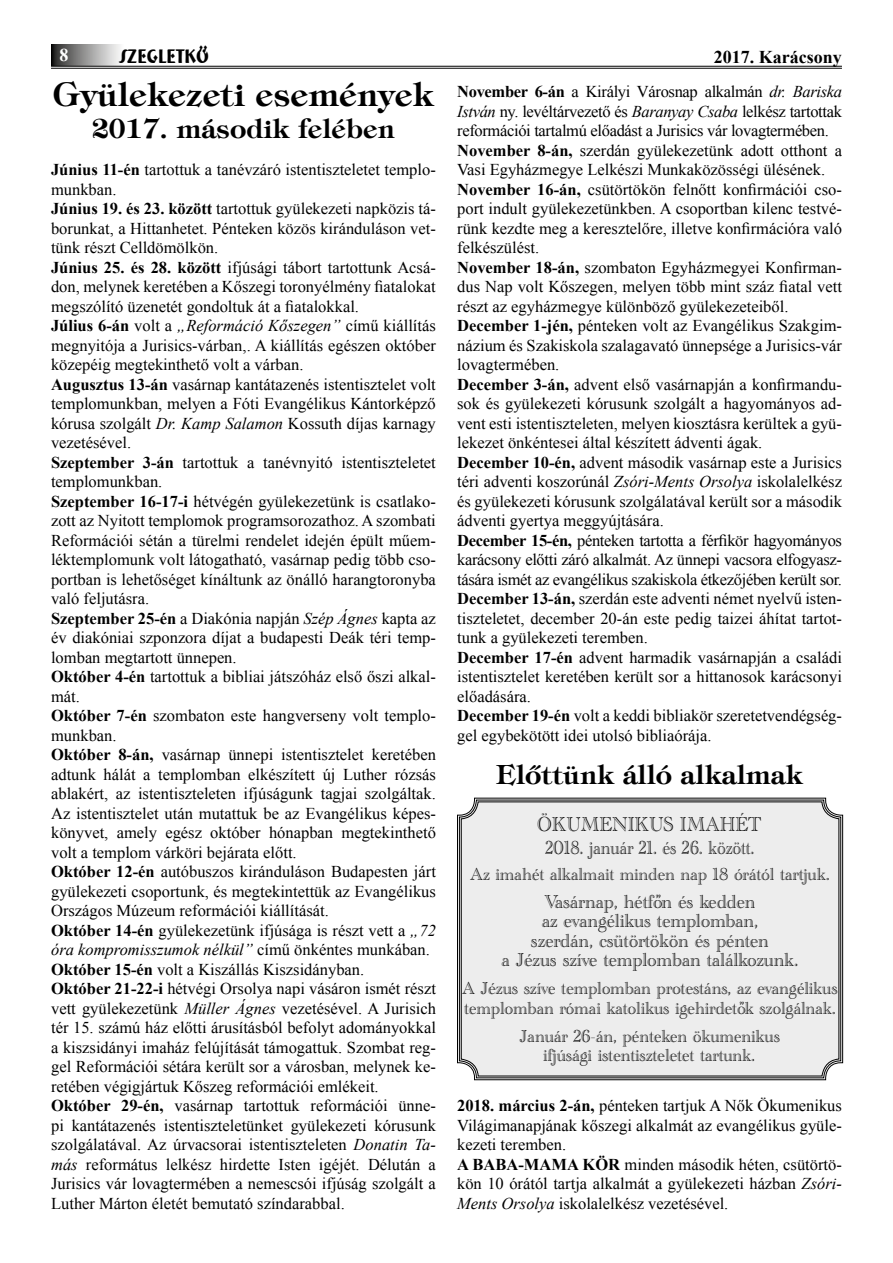
<style>
.page{position:relative;width:893px;height:1263px;background:#fff}
.page>*{position:absolute;margin:0;border:0;box-sizing:border-box;transform-origin:0 0}
.t1{font:700 33.3px "H Tiffany";color:#000}
.t2{font:700 27px "H Tiffany";color:#000}
.t3{font:21px "Academy Engraved Let Plain";color:#000;scale:.91 1}
.t4{font:700 19.8px "H Bremen";letter-spacing:.02em;color:#000;scale:.81 1}
.t5{font:19.5px/19.5px "Academy Engraved Let Plain";color:#000;text-align:center;scale:.95 1}
.t6{font:19.5px "Academy Engraved Let Plain";color:#000;scale:.87 1}
.t7{font:18px/19.5px "Academy Engraved Let Plain";color:#000;scale:.95 1}
.t8{font:700 18px "Times New Roman";color:#000}
.t9{font:700 18px "Times New Roman";color:#fff}
.t10{font:16.5px/19.5px "Times New Roman";color:#000}
.s1{color:#fff}
.s2{font-weight:700}
.s3{font-style:italic}
</style>
<div class="page">
<div style="left:457px;top:797px;width:386px;height:283px;background:#ededed"></div>
<div style="left:461px;top:801px;width:378px;height:275px;border:1px solid #000;border-radius:17px"></div>
<div style="left:51px;top:45px;width:72px;height:21px;background:linear-gradient(to right,#282827,#fff)"></div>
<hr style="left:51px;top:66px;width:791px;height:1px;background:#000">
<hr style="left:51px;top:68px;width:791px;height:1px;background:#000">
<p class="t9" style="left:60px;top:43px;width:10px">8</p>
<p class="t4" style="left:120px;top:44px;width:111px">SZEGLETKO<span class="s1">’’</span></p>
<p class="t8" style="left:714px;top:44px;width:129px">2017. Karácsony</p>
<h1 class="t1" style="left:53px;top:74px;width:382px">Gyülekezeti események</h1>
<h2 class="t2" style="left:92px;top:112px;width:304px">2017. második felében</h2>
<p class="t10" style="left:51px;top:160px;width:386px"><span class="s2">Június 11-én</span> tartottuk a tanévzáró istentiszteletet templo&shy;munkban.<br><span class="s2">Június 19. és 23. között</span> tartottuk gyülekezeti napközis tá&shy;borunkat, a Hittanhetet. Pénteken közös kiránduláson vet&shy;tünk részt Celldömölkön.<br><span class="s2">Június 25. és 28. között</span> ifjúsági tábort tartottunk Acsá&shy;don, melynek keretében a Kőszegi toronyélmény fiatalokat megszólító üzenetét gondoltuk át a fiatalokkal.<br><span class="s2">Július 6-án</span> volt a <span class="s3">„Reformáció Kőszegen”</span> című kiállítás megnyitója a Jurisics-várban,. A kiállítás egészen október közepéig megtekinthető volt a várban.<br><span class="s2">Augusztus 13-án</span> vasárnap kantátazenés istentisztelet volt templomunkban, melyen a Fóti Evangélikus Kántorképző kórusa szolgált <span class="s3">Dr. Kamp Salamon</span> Kossuth díjas karnagy vezetésével.<br><span class="s2">Szeptember 3-án</span> tartottuk a tanévnyitó istentiszteletet templomunkban.<br><span class="s2">Szeptember 16-17-i</span> hétvégén gyülekezetünk is csatlako&shy;zott az Nyitott templomok programsorozathoz. A szombati Reformációi sétán a türelmi rendelet idején épült műem&shy;léktemplomunk volt látogatható, vasárnap pedig több cso&shy;portban is lehetőséget kínáltunk az önálló harangtoronyba való feljutásra.<br><span class="s2">Szeptember 25-én</span> a Diakónia napján <span class="s3">Szép Ágnes</span> kapta az év diakóniai szponzora díjat a budapesti Deák téri temp&shy;lomban megtartott ünnepen.<br><span class="s2">Október 4-én</span> tartottuk a bibliai játszóház első őszi alkal&shy;mát.<br><span class="s2">Október 7-én</span> szombaton este hangverseny volt templo&shy;munkban.<br><span class="s2">Október 8-án,</span> vasárnap ünnepi istentisztelet keretében adtunk hálát a templomban elkészített új Luther rózsás ablakért, az istentiszteleten ifjúságunk tagjai szolgáltak.<br>Az istentisztelet után mutattuk be az Evangélikus képes&shy;könyvet, amely egész október hónapban megtekinthető volt a templom várköri bejárata előtt.<br><span class="s2">Október 12-én</span> autóbuszos kiránduláson Budapesten járt gyülekezeti csoportunk, és megtekintettük az Evangélikus Országos Múzeum reformációi kiállítását.<br><span class="s2">Október 14-én</span> gyülekezetünk ifjúsága is részt vett a <span class="s3">„72 óra kompromisszumok nélkül”</span> című önkéntes munkában.<br><span class="s2">Október 15-én</span> volt a Kiszállás Kiszsidányban.<br><span class="s2">Október 21-22-i</span> hétvégi Orsolya napi vásáron ismét részt vett gyülekezetünk <span class="s3">Müller Ágnes</span> vezetésével. A Jurisich tér 15. számú ház előtti árusításból befolyt adományokkal a kiszsidányi imaház felújítását támogattuk. Szombat reg&shy;gel Reformációi sétára került sor a városban, melynek ke&shy;retében végigjártuk Kőszeg reformációi emlékeit.<br><span class="s2">Október 29-én,</span> vasárnap tartottuk reformációi ünne&shy;pi kantátazenés istentiszteletünket gyülekezeti kórusunk szolgálatával. Az úrvacsorai istentiszteleten <span class="s3">Donatin Ta&shy;más</span> református lelkész hirdette Isten igéjét. Délután a Jurisics vár lovagtermében a nemescsói ifjúság szolgált a Luther Márton életét bemutató színdarabbal.</p>
<p class="t10" style="left:457px;top:82px;width:386px"><span class="s2">November 6-án</span> a Királyi Városnap alkalmán <span class="s3">dr. Bariska István</span> ny. levéltárvezető és <span class="s3">Baranyay Csaba</span> lelkész tartottak reformációi tartalmú előadást a Jurisics vár lovagtermében.<br><span class="s2">November 8-án,</span> szerdán gyülekezetünk adott otthont a Vasi Egyházmegye Lelkészi Munkaközösségi ülésének.<br><span class="s2">November 16-án,</span> csütörtökön felnőtt konfirmációi cso&shy;port indult gyülekezetünkben. A csoportban kilenc testvé&shy;rünk kezdte meg a keresztelőre, illetve konfirmációra való felkészülést.<br><span class="s2">November 18-án,</span> szombaton Egyházmegyei Konfirman&shy;dus Nap volt Kőszegen, melyen több mint száz fiatal vett részt az egyházmegye különböző gyülekezeteiből.<br><span class="s2">December 1-jén,</span> pénteken volt az Evangélikus Szakgim&shy;názium és Szakiskola szalagavató ünnepsége a Jurisics-vár lovagtermében.<br><span class="s2">December 3-án,</span> advent első vasárnapján a konfirmandu&shy;sok és gyülekezeti kórusunk szolgált a hagyományos ad&shy;vent esti istentiszteleten, melyen kiosztásra kerültek a gyü&shy;lekezet önkéntesei által készített ádventi ágak.<br><span class="s2">December 10-én,</span> advent második vasárnap este a Jurisics téri adventi koszorúnál <span class="s3">Zsóri-Ments Orsolya</span> iskolalelkész és gyülekezeti kórusunk szolgálatával került sor a második ádventi gyertya meggyújtására.<br><span class="s2">December 15-én,</span> pénteken tartotta a férfikör hagyományos karácsony előtti záró alkalmát. Az ünnepi vacsora elfogyasz&shy;tására ismét az evangélikus szakiskola étkezőjében került sor.<br><span class="s2">December 13-án,</span> szerdán este adventi német nyelvű isten&shy;tiszteletet, december 20-án este pedig taizei áhítat tartot&shy;tunk a gyülekezeti teremben.<br><span class="s2">December 17-én</span> advent harmadik vasárnapján a családi istentisztelet keretében került sor a hittanosok karácsonyi előadására.<br><span class="s2">December 19-én</span> volt a keddi bibliakör szeretetvendégség&shy;gel egybekötött idei utolsó bibliaórája.</p>
<h2 class="t2" style="left:496px;top:758px;width:308px">Előttünk álló alkalmak</h2>
<p class="t3" style="left:537px;top:812px;width:248px">ÖKUMENIKUS IMAHÉT</p>
<p class="t6" style="left:546px;top:837px;width:241px">2018. január 21. és 26. között.</p>
<p class="t7" style="left:470px;top:865px;width:380px">Az imahét alkalmait minden nap 18 órától tartjuk.</p>
<p class="t5" style="left:502px;top:892px;width:314px">Vasárnap, hétfo”n és kedden<br>az evangélikus templomban,<br>szerdán, csütörtökön és pénten<br>a Jézus szíve templomban találkozunk.</p>
<p class="t7" style="left:462px;top:979px;width:397px">A Jézus szíve templomban protestáns, az evangélikus templomban római katolikus igehirdeto”k szolgálnak.</p>
<p class="t7" style="left:520px;top:1027px;width:275px;text-align:center">Január 26-án, pénteken ökumenikus ifjúsági istentiszteletet tartunk.</p>
<p class="t10" style="left:457px;top:1096px;width:386px"><span class="s2">2018. március 2-án,</span> pénteken tartjuk A Nők Ökumenikus Világimanapjának kőszegi alkalmát az evangélikus gyüle&shy;kezeti teremben.<br><span class="s2">A BABA-MAMA KÖR</span> minden második héten, csütörtö&shy;kön 10 órától tartja alkalmát a gyülekezeti házban <span class="s3">Zsóri-Ments Orsolya</span> iskolalelkész vezetésével.</p>
</div>
